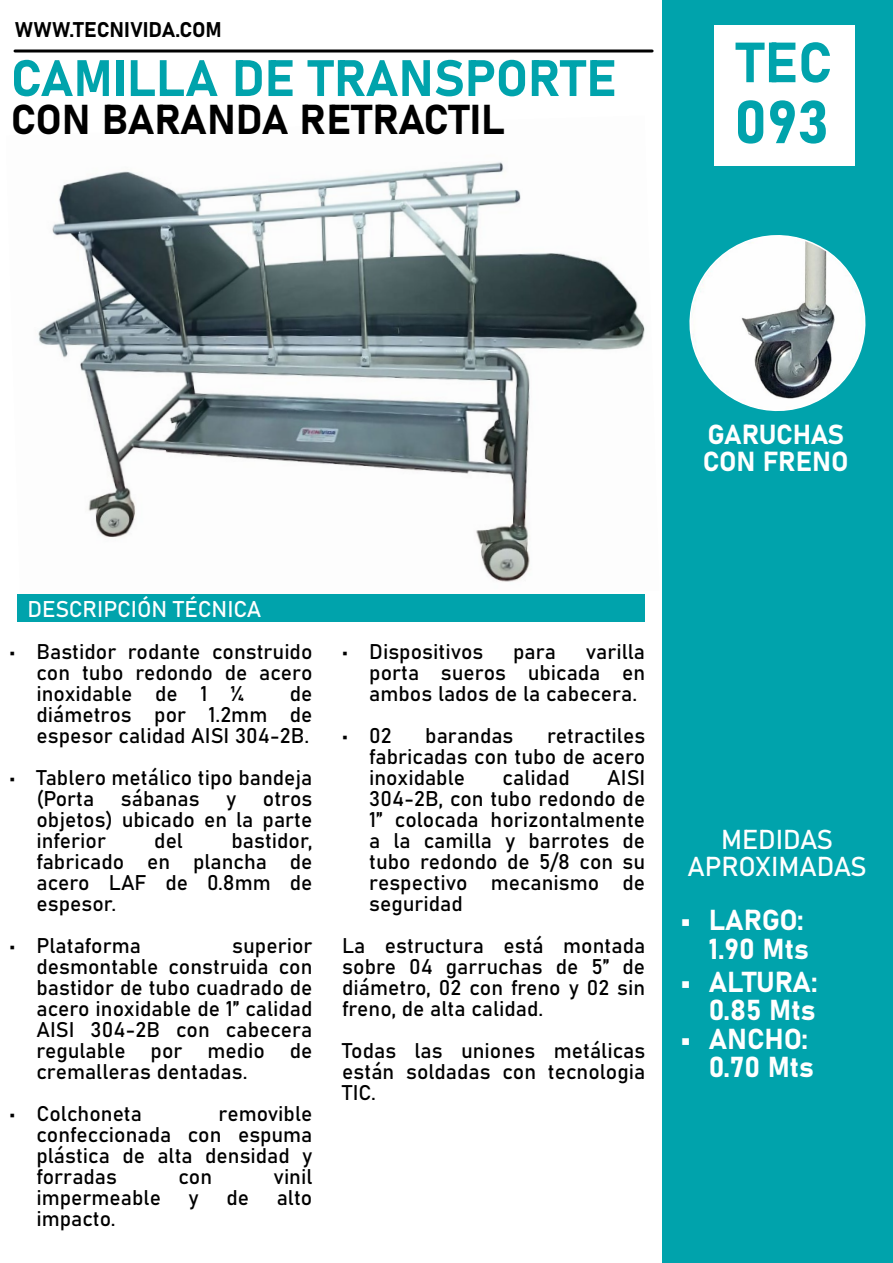
<style>
.page{position:relative;width:893px;height:1263px;background:#fff}
.page>*{position:absolute;margin:0;border:0;box-sizing:border-box;transform-origin:0 0}
.t1{font:59.7px "Bahnschrift";color:#00a3ac}
.t2{font:55.8px "Bahnschrift";color:#00a3ac}
.t3{font:50.4px "Bahnschrift";color:#00a3ac}
.t4{font:41.25px "Bahnschrift";color:#000}
.t5{font:28.5px/28.5px "Bahnschrift";color:#fff;text-align:right}
.t6{font:27.15px/27.2px "Bahnschrift";letter-spacing:-.01em;color:#fff}
.t7{font:27px/27px "Bahnschrift";letter-spacing:-.01em;color:#fff;text-align:center}
.t8{font:22.5px "Bahnschrift";letter-spacing:-.005em;color:#fff}
.t9{font:21px/21px "Bahnschrift";color:#000;text-align:justify}
</style>
<div class="page">
<img style="left:17px;top:162px;width:628px;height:449px">
<hr style="left:15px;top:50px;width:637px;height:3px;background:#000">
<div style="left:663px;top:0;width:230px;height:1263px;background:#00a3ac"></div>
<div style="left:714px;top:25px;width:140px;height:141px;background:#fff"></div>
<svg style="left:689px;top:235px;width:177px;height:177px"></svg>
<div style="left:18px;top:594px;width:627px;height:27px;background:#00a3ac"></div>
<p class="t9" style="left:15px;top:17px;width:208px">WWW.TECNIVIDA.COM</p>
<h3 class="t3" style="left:11px;top:40px;width:607px">CAMILLA DE TRANSPORTE</h3>
<h3 class="t4" style="left:11px;top:89px;width:495px">CON BARANDA RETRACTIL</h3>
<h2 class="t2" style="left:737px;top:20px;width:97px">TEC</h2>
<h1 class="t1" style="left:734px;top:77px;width:97px">093</h1>
<p class="t6" style="left:703px;top:419px;width:147px">GARUCHAS<br>CON FRENO</p>
<p class="t8" style="left:27px;top:592px;width:235px">DESCRIPCIÓN TÉCNICA</p>
<p class="t9" style="left:36px;top:640px;width:278px;text-indent:-27px">• Bastidor rodante construido con tubo redondo de acero inoxidable de 1 ¼</p>
<p class="t9" style="left:36px;top:682px;width:277px;text-indent:253px">de diámetros por 1.2mm de espesor calidad AISI 304-2B.</p>
<p class="t9" style="left:36px;top:766px;width:277px;text-indent:-27px">• Tablero metálico tipo bandeja (Porta</p>
<p class="t9" style="left:121px;top:787px;width:80px">sábanas</p>
<p class="t9" style="left:226px;top:787px;width:12px">y</p>
<p class="t9" style="left:36px;top:787px;width:278px;text-indent:226px">otros objetos) ubicado en la parte inferior</p>
<p class="t9" style="left:36px;top:829px;width:278px;text-indent:195px">bastidor, fabricado en plancha de acero LAF de 0.8mm de espesor.</p>
<p class="t9" style="left:9px;top:934px;width:133px">• Plataforma</p>
<p class="t9" style="left:154px;top:829px;width:30px">del</p>
<p class="t9" style="left:36px;top:934px;width:278px;text-indent:196px">superior desmontable construida con bastidor de tubo cuadrado de acero inoxidable de 1” calidad AISI 304-2B con cabecera regulable por medio de cremalleras dentadas.</p>
<p class="t9" style="left:9px;top:1102px;width:134px">• Colchoneta</p>
<p class="t9" style="left:36px;top:1102px;width:278px;text-indent:182px">removible confeccionada con espuma plástica de alta densidad y forradas</p>
<p class="t9" style="left:178px;top:1165px;width:35px">con</p>
<p class="t9" style="left:273px;top:1165px;width:41px">vinil</p>
<p class="t9" style="left:36px;top:1186px;width:126px">impermeable</p>
<p class="t9" style="left:189px;top:1186px;width:12px">y</p>
<p class="t9" style="left:226px;top:1186px;width:24px">de</p>
<p class="t9" style="left:277px;top:1186px;width:37px">alto</p>
<p class="t9" style="left:36px;top:1207px;width:81px">impacto.</p>
<p class="t9" style="left:369px;top:640px;width:277px;text-indent:217px">varilla porta sueros ubicada en ambos lados de la cabecera.</p>
<p class="t9" style="left:342px;top:724px;width:51px">• 02</p>
<p class="t9" style="left:425px;top:724px;width:90px">barandas</p>
<p class="t9" style="left:342px;top:640px;width:143px">• Dispositivos</p>
<p class="t9" style="left:513px;top:640px;width:44px">para</p>
<p class="t9" style="left:369px;top:724px;width:278px;text-indent:178px">retractiles fabricadas con tubo de acero inoxidable</p>
<p class="t9" style="left:369px;top:766px;width:278px;text-indent:238px">AISI 304-2B, con tubo redondo de 1” colocada horizontalmente a la camilla y barrotes de tubo redondo de 5/8 con su respectivo mecanismo de seguridad</p>
<p class="t9" style="left:342px;top:934px;width:305px">La estructura está montada sobre 04 garruchas de 5” de diámetro, 02 con freno y 02 sin freno, de alta calidad.</p>
<p class="t9" style="left:342px;top:1039px;width:305px">Todas las uniones metálicas están soldadas con tecnologia TIC.</p>
<p class="t9" style="left:503px;top:766px;width:69px">calidad</p>
<p class="t7" style="left:687px;top:824px;width:181px">MEDIDAS<br>APROXIMADAS</p>
<h3 class="t5" style="left:682px;top:904px;width:129px">• LARGO:<br>1.90 Mts</h3>
<h3 class="t5" style="left:682px;top:965px;width:137px">• ALTURA:<br>0.85 Mts</h3>
<h3 class="t5" style="left:682px;top:1022px;width:134px">• ANCHO:<br>0.70 Mts</h3>
</div>
